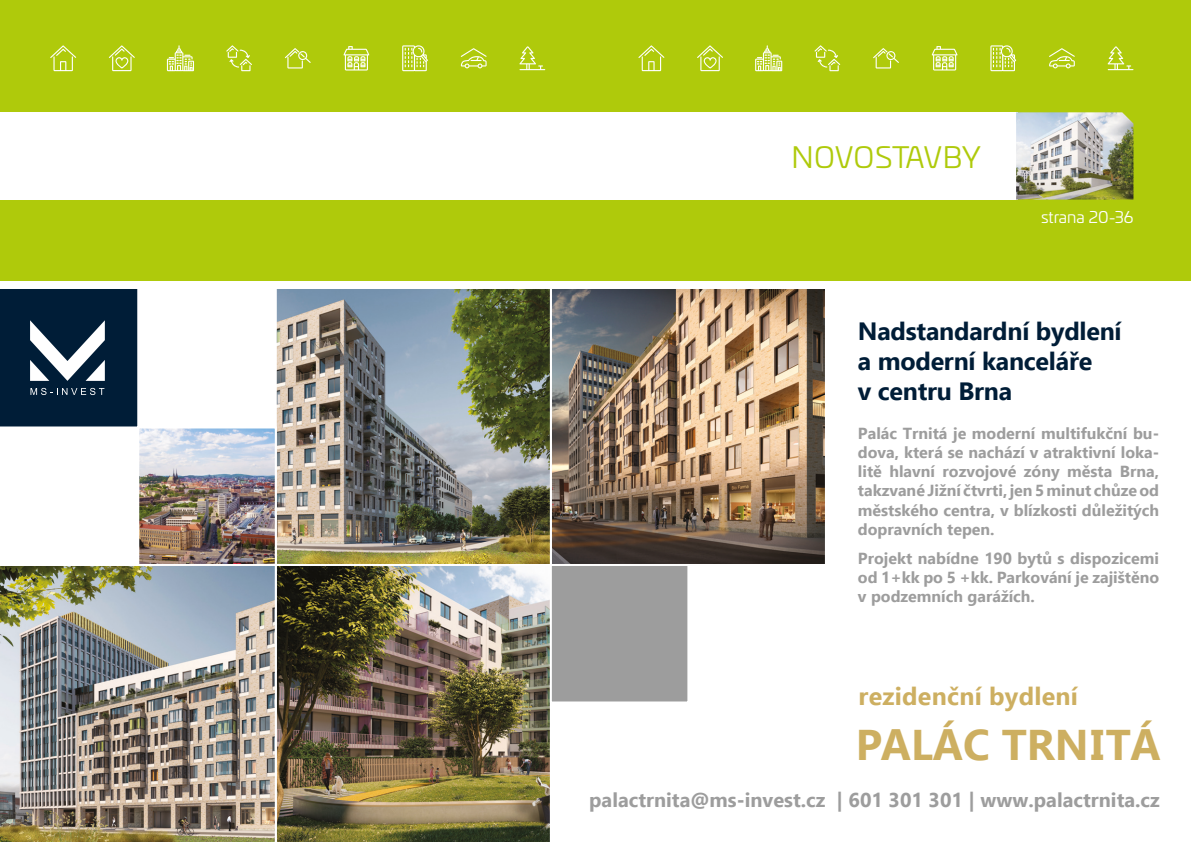
<style>
.page{position:relative;width:1191px;height:842px;background:#fff}
.page>*{position:absolute;margin:0;border:0;box-sizing:border-box;transform-origin:0 0}
.t1{font:700 42.9px "Ebrima";color:#cdaf61}
.t2{font:29.1px "Univia Pro";letter-spacing:-.005em;color:#afca0b}
.t3{font:700 25px/30px "Ebrima";letter-spacing:-.01em;color:#001d37}
.t4{font:700 25px "Ebrima";letter-spacing:.01em;color:#cdaf61}
.t5{font:700 20px "Ebrima";color:#9d9d9d}
.t6{font:700 16px/19.2px "Ebrima";color:#9d9d9d;text-align:justify}
.t7{font:16px "Univia Pro";color:#fff}
</style>
<div class="page">
<div style="left:0;top:0;width:1191px;height:281px;background:#afca0b"></div>
<svg style="left:638px;top:45px;width:26px;height:26px"></svg>
<svg style="left:697px;top:45px;width:26px;height:26px"></svg>
<svg style="left:814px;top:45px;width:26px;height:26px"></svg>
<svg style="left:755px;top:45px;width:27px;height:26px"></svg>
<svg style="left:873px;top:48px;width:26px;height:21px"></svg>
<svg style="left:990px;top:45px;width:26px;height:26px"></svg>
<svg style="left:1049px;top:48px;width:26px;height:21px"></svg>
<svg style="left:1107px;top:46px;width:26px;height:24px"></svg>
<svg style="left:931px;top:46px;width:26px;height:25px"></svg>
<svg style="left:50px;top:45px;width:26px;height:26px"></svg>
<svg style="left:108px;top:45px;width:27px;height:26px"></svg>
<svg style="left:226px;top:45px;width:26px;height:26px"></svg>
<svg style="left:167px;top:45px;width:27px;height:26px"></svg>
<svg style="left:284px;top:48px;width:27px;height:21px"></svg>
<svg style="left:402px;top:45px;width:26px;height:26px"></svg>
<svg style="left:460px;top:48px;width:27px;height:21px"></svg>
<svg style="left:519px;top:46px;width:26px;height:24px"></svg>
<svg style="left:343px;top:46px;width:26px;height:25px"></svg>
<div style="left:0;top:112px;width:1017px;height:88px;background:#fff"></div>
<img style="left:1016px;top:112px;width:117px;height:88px">
<img style="left:552px;top:289px;width:273px;height:275px">
<img style="left:276px;top:289px;width:274px;height:275px">
<img style="left:140px;top:429px;width:134px;height:134px">
<div style="left:137px;top:426px;width:140px;height:140px;border:2px solid #fff"></div>
<img style="left:277px;top:566px;width:273px;height:276px">
<img style="left:0;top:564px;width:277px;height:278px">
<div style="left:551px;top:565px;width:137px;height:137px;background:#9d9d9d"></div>
<div style="left:550px;top:564px;width:139px;height:139px;border:2px solid #fff"></div>
<svg style="left:0;top:289px;width:139px;height:139px"></svg>
<h2 class="t2" style="left:791px;top:136px;width:191px">NOVOSTAVBY</h2>
<p class="t7" style="left:1041px;top:205px;width:94px">strana 20-36</p>
<h3 class="t3" style="left:858px;top:317px;width:265px">Nadstandardní bydlení a moderní kanceláře<br>v centru Brna</h3>
<p class="t6" style="left:858px;top:424px;width:303px">Palác Trnitá je moderní multifukční bu&shy;dova, která se nachází v atraktivní loka&shy;litě hlavní rozvojové zóny města Brna, takzvané Jižní čtvrti, jen 5 minut chůze od městského centra, v blízkosti důležitých dopravních tepen.</p>
<p class="t6" style="left:858px;top:549px;width:303px">Projekt nabídne 190 bytů s dispozicemi od 1+kk po 5 +kk. Parkování je zajištěno v podzemních garážích.</p>
<h3 class="t4" style="left:858px;top:678px;width:221px">rezidenční bydlení</h3>
<h1 class="t1" style="left:855px;top:713px;width:306px">PALÁC TRNITÁ</h1>
<p class="t5" style="left:589px;top:785px;width:572px">palactrnita@ms-invest.cz | 601 301 301 | www.palactrnita.cz</p>
</div>
